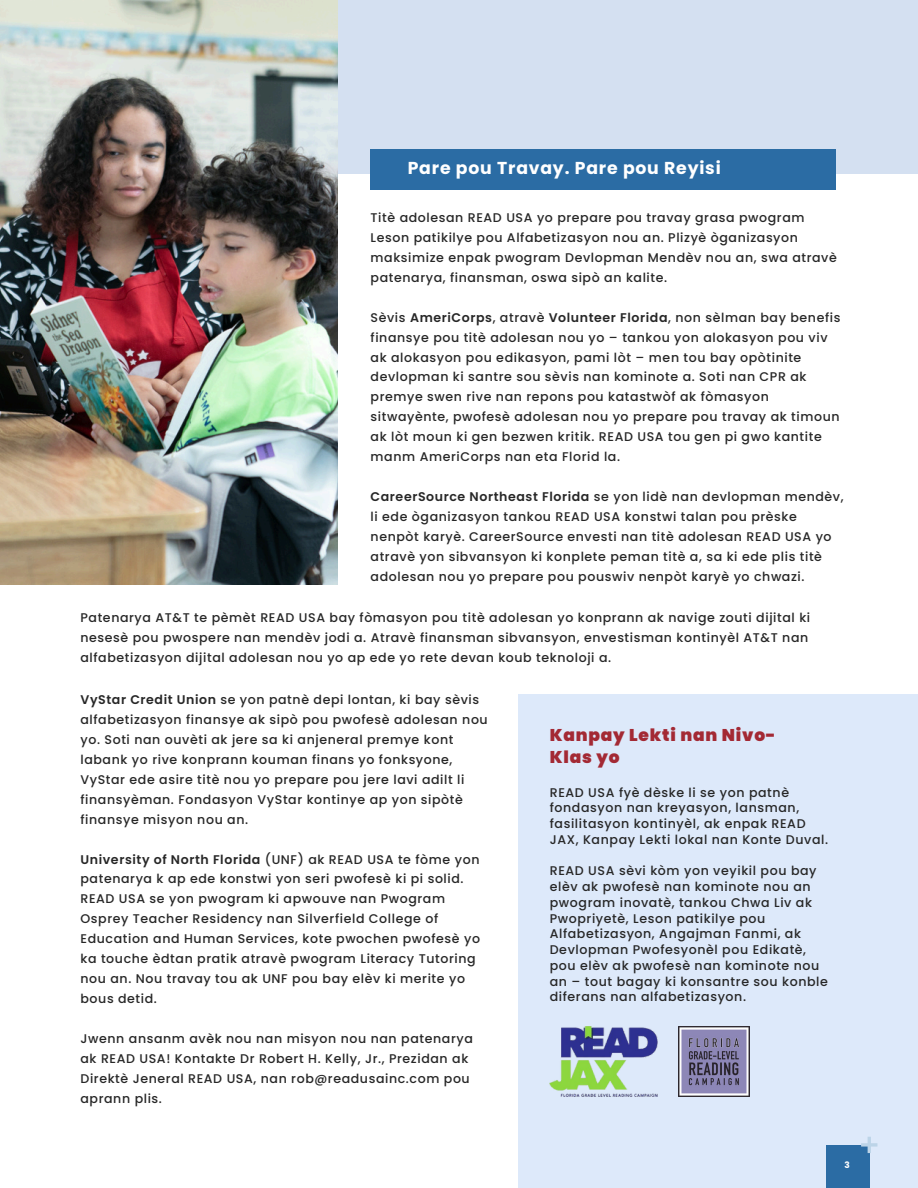
<style>
.page{position:relative;width:918px;height:1188px;background:#fff}
.page>*{position:absolute;margin:0;border:0;box-sizing:border-box;transform-origin:0 0}
.t1{font:700 17.25px "Poppins";letter-spacing:.045em;color:#fff}
.t2{font:900 16.95px/22.2px "Poppins";letter-spacing:.045em;color:#a32934}
.t3{font:500 12.6px/20px "Poppins";letter-spacing:.045em;color:#272727}
.t4{font:700 8.85px "Poppins";color:#fff}
.s1{font-weight:600}
</style>
<div class="page">
<div style="left:0;top:0;width:918px;height:174px;background:#d4e0f1"></div>
<img style="left:0;top:0;width:338px;height:585px">
<div style="left:518px;top:695px;width:400px;height:493px;background:#dde9fa"></div>
<div style="left:826px;top:1145px;width:43px;height:43px;background:#2b6ca4"></div>
<svg style="left:861px;top:1143px;width:16px;height:4px"></svg>
<hr style="left:868px;top:1137px;width:3px;height:16px;background:#bcd4e8">
<div style="left:371px;top:149px;width:465px;height:41px;background:#2b6ca4"></div>
<img style="left:550px;top:1027px;width:108px;height:70px">
<img style="left:679px;top:1027px;width:71px;height:70px">
<p class="t1" style="left:408px;top:156px;width:315px">Pare pou Travay. Pare pou Reyisi</p>
<p class="t3" style="left:371px;top:208px;width:468px">Titè adolesan READ USA yo prepare pou travay grasa pwogram Leson patikilye pou Alfabetizasyon nou an. Plizyè òganizasyon maksimize enpak pwogram Devlopman Mendèv nou an, swa atravè patenarya, finansman, oswa sipò an kalite.</p>
<p class="t3" style="left:371px;top:307px;width:471px">Sèvis <span class="s1">AmeriCorps</span>, atravè <span class="s1">Volunteer Florida</span>, non sèlman bay benefis finansye pou titè adolesan nou yo – tankou yon alokasyon pou viv ak alokasyon pou edikasyon, pami lòt – men tou bay opòtinite devlopman ki santre sou sèvis nan kominote a. Soti nan CPR ak premye swen rive nan repons pou katastwòf ak fòmasyon sitwayènte, pwofesè adolesan nou yo prepare pou travay ak timoun ak lòt moun ki gen bezwen kritik. READ USA tou gen pi gwo kantite manm AmeriCorps nan eta Florid la.</p>
<p class="t3" style="left:371px;top:487px;width:475px"><span class="s1">CareerSource Northeast Florida</span> se yon lidè nan devlopman mendèv, li ede òganizasyon tankou READ USA konstwi talan pou prèske nenpòt karyè. CareerSource envesti nan titè adolesan READ USA yo atravè yon sibvansyon ki konplete peman titè a, sa ki ede plis titè adolesan nou yo prepare pou pouswiv nenpòt karyè yo chwazi.</p>
<p class="t3" style="left:81px;top:608px;width:731px">Patenarya AT&amp;T te pèmèt READ USA bay fòmasyon pou titè adolesan yo konprann ak navige zouti dijital ki nesesè pou pwospere nan mendèv jodi a. Atravè finansman sibvansyon, envestisman kontinyèl AT&amp;T nan alfabetizasyon dijital adolesan nou yo ap ede yo rete devan koub teknoloji a.</p>
<p class="t3" style="left:81px;top:690px;width:409px"><span class="s1">VyStar Credit Union</span> se yon patnè depi lontan, ki bay sèvis alfabetizasyon finansye ak sipò pou pwofesè adolesan nou yo. Soti nan ouvèti ak jere sa ki anjeneral premye kont labank yo rive konprann kouman finans yo fonksyone, VyStar ede asire titè nou yo prepare pou jere lavi adilt li finansyèman. Fondasyon VyStar kontinye ap yon sipòtè finansye misyon nou an.</p>
<p class="t3" style="left:81px;top:849px;width:401px"><span class="s1">University of North Florida</span> (UNF) ak READ USA te fòme yon patenarya k ap ede konstwi yon seri pwofesè ki pi solid.<br>READ USA se yon pwogram ki apwouve nan Pwogram Osprey Teacher Residency nan Silverfield College of Education and Human Services, kote pwochen pwofesè yo ka touche èdtan pratik atravè pwogram Literacy Tutoring nou an. Nou travay tou ak UNF pou bay elèv ki merite yo bous detid.</p>
<p class="t3" style="left:81px;top:1028px;width:394px">Jwenn ansanm avèk nou nan misyon nou nan patenarya ak READ USA! Kontakte Dr Robert H. Kelly, Jr., Prezidan ak Direktè Jeneral READ USA, nan rob@readusainc.com pou aprann plis.</p>
<p class="t2" style="left:550px;top:723px;width:227px">Kanpay Lekti nan Nivo-<br>Klas yo</p>
<p class="t3" style="left:550px;top:784px;width:280px;line-height:15.8px">READ USA fyè dèske li se yon patnè fondasyon nan kreyasyon, lansman, fasilitasyon kontinyèl, ak enpak READ JAX, Kanpay Lekti lokal nan Konte Duval.</p>
<p class="t3" style="left:550px;top:863px;width:280px;line-height:15.8px">READ USA sèvi kòm yon veyikil pou bay elèv ak pwofesè nan kominote nou an pwogram inovatè, tankou Chwa Liv ak Pwopriyetè, Leson patikilye pou Alfabetizasyon, Angajman Fanmi, ak Devlopman Pwofesyonèl pou Edikatè, pou elèv ak pwofesè nan kominote nou an – tout bagay ki konsantre sou konble diferans nan alfabetizasyon.</p>
<p class="t4" style="left:844px;top:1158px;width:7px">3</p>
</div>
